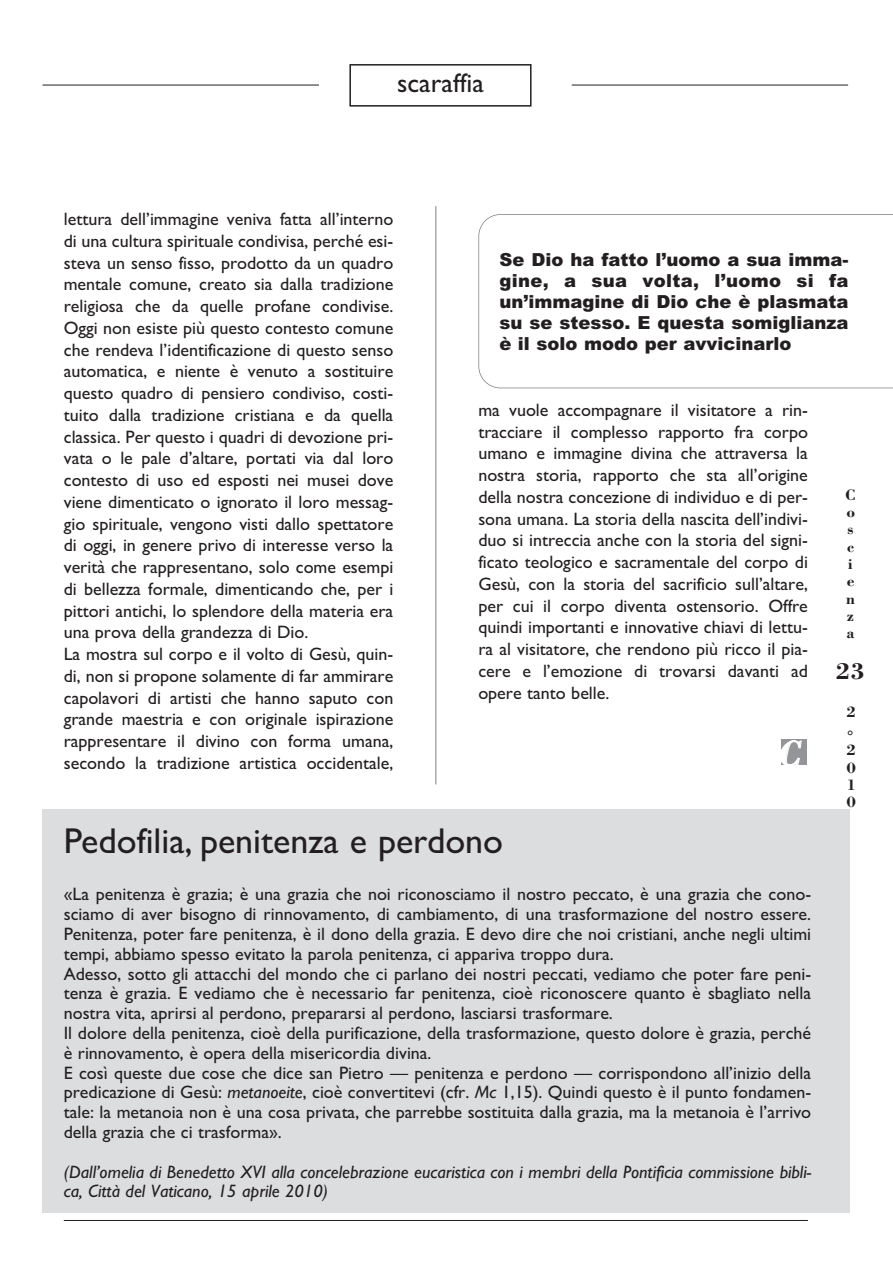
<style>
.page{position:relative;width:893px;height:1263px;background:#fff}
.page>*{position:absolute;margin:0;border:0;box-sizing:border-box;transform-origin:0 0}
.t1{font:36px "Gill Sans";color:#231f20}
.t2{font:italic 700 36px "Bodoni";color:#fff}
.t3{font:27px "Gill Sans";color:#231f20}
.t4{font:700 24px "Bodoni";color:#231f20}
.t5{font:18px/21.8px "Gill Sans";color:#231f20}
.t6{font:900 18px/21px "Arial";color:#231f20;text-align:justify}
.t7{font:italic 18px/19.8px "Gill Sans";color:#231f20}
.t8{font:700 15.75px/17.4px "Bodoni";color:#231f20}
.s1{font-style:italic}
</style>
<div class="page">
<hr style="left:436px;top:206px;width:1px;height:578px;background:#808285">
<div style="left:349px;top:64px;width:182px;height:43px;border:2px solid #231f20"></div>
<hr style="left:572px;top:85px;width:276px;height:1px;background:#231f20">
<hr style="left:43px;top:85px;width:276px;height:1px;background:#231f20">
<hr style="left:64px;top:1220px;width:744px;height:1px;background:#231f20">
<svg style="left:478px;top:214px;width:414px;height:174px"></svg>
<div style="left:781px;top:739px;width:25px;height:25px;background:#939598"></div>
<div style="left:43px;top:809px;width:807px;height:404px;background:#dcdddf"></div>
<h2 class="t3" style="left:397px;top:67px;width:88px">scaraffia</h2>
<p class="t5" style="left:64px;top:208px;width:331px">lettura dell’immagine veniva fatta all’interno di una cultura spirituale condivisa, perché esi&shy;steva un senso fisso, prodotto da un quadro mentale comune, creato sia dalla tradizione religiosa che da quelle profane condivise.<br>Oggi non esiste più questo contesto comune che rendeva l’identificazione di questo senso automatica, e niente è venuto a sostituire questo quadro di pensiero condiviso, costi&shy;tuito dalla tradizione cristiana e da quella classica. Per questo i quadri di devozione pri&shy;vata o le pale d’altare, portati via dal loro contesto di uso ed esposti nei musei dove viene dimenticato o ignorato il loro messag&shy;gio spirituale, vengono visti dallo spettatore di oggi, in genere privo di interesse verso la verità che rappresentano, solo come esempi di bellezza formale, dimenticando che, per i pittori antichi, lo splendore della materia era una prova della grandezza di Dio.<br>La mostra sul corpo e il volto di Gesù, quin&shy;di, non si propone solamente di far ammirare capolavori di artisti che hanno saputo con grande maestria e con originale ispirazione rappresentare il divino con forma umana, secondo la tradizione artistica occidentale,</p>
<p class="t6" style="left:499px;top:250px;width:351px">Se Dio ha fatto l’uomo a sua imma&shy;gine, a sua volta, l’uomo si fa un’immagine di Dio che è plasmata su se stesso. E questa somiglianza è il solo modo per avvicinarlo</p>
<p class="t5" style="left:478px;top:399px;width:331px;text-align:justify">ma vuole accompagnare il visitatore a rin&shy;tracciare il complesso rapporto fra corpo umano e immagine divina che attraversa la nostra storia, rapporto che sta all’origine della nostra concezione di individuo e di per&shy;sona umana. La storia della nascita dell’indivi&shy;duo si intreccia anche con la storia del signi&shy;ficato teologico e sacramentale del corpo di Gesù, con la storia del sacrificio sull’altare, per cui il corpo diventa ostensorio. Offre quindi importanti e innovative chiavi di lettu&shy;ra al visitatore, che rendono più ricco il pia&shy;cere e l’emozione di trovarsi davanti ad opere tanto belle.</p>
<h1 class="t2" style="left:778px;top:731px;width:26px">C</h1>
<p class="t8" style="left:845px;top:485px;width:12px">C o s c i e n z a</p>
<h3 class="t4" style="left:836px;top:656px;width:31px">23</h3>
<p class="t8" style="left:846px;top:699px;width:11px;line-height:24px">2 °</p>
<p class="t8" style="left:846px;top:741px;width:11px;text-align:justify">2<br>0<br>1<br>0</p>
<h1 class="t1" style="left:64px;top:820px;width:441px">Pedofilia, penitenza e perdono</h1>
<p class="t5" style="left:64px;top:884px;width:749px;line-height:19.8px">«La penitenza è grazia; è una grazia che noi riconosciamo il nostro peccato, è una grazia che cono&shy;sciamo di aver bisogno di rinnovamento, di cambiamento, di una trasformazione del nostro essere.<br>Penitenza, poter fare penitenza, è il dono della grazia. E devo dire che noi cristiani, anche negli ultimi tempi, abbiamo spesso evitato la parola penitenza, ci appariva troppo dura.<br>Adesso, sotto gli attacchi del mondo che ci parlano dei nostri peccati, vediamo che poter fare peni&shy;tenza è grazia. E vediamo che è necessario far penitenza, cioè riconoscere quanto è sbagliato nella nostra vita, aprirsi al perdono, prepararsi al perdono, lasciarsi trasformare.<br>Il dolore della penitenza, cioè della purificazione, della trasformazione, questo dolore è grazia, perché è rinnovamento, è opera della misericordia divina.<br>E così queste due cose che dice san Pietro — penitenza e perdono — corrispondono all’inizio della predicazione di Gesù: <span class="s1">metanoeite</span>, cioè convertitevi (cfr. <span class="s1">Mc</span> 1,15). Quindi questo è il punto fondamen&shy;tale: la metanoia non è una cosa privata, che parrebbe sostituita dalla grazia, ma la metanoia è l’arrivo della grazia che ci trasforma».</p>
<p class="t7" style="left:64px;top:1161px;width:749px">(Dall’omelia di Benedetto XVI alla concelebrazione eucaristica con i membri della Pontificia commissione bibli&shy;ca, Città del Vaticano, 15 aprile 2010)</p>
</div>
